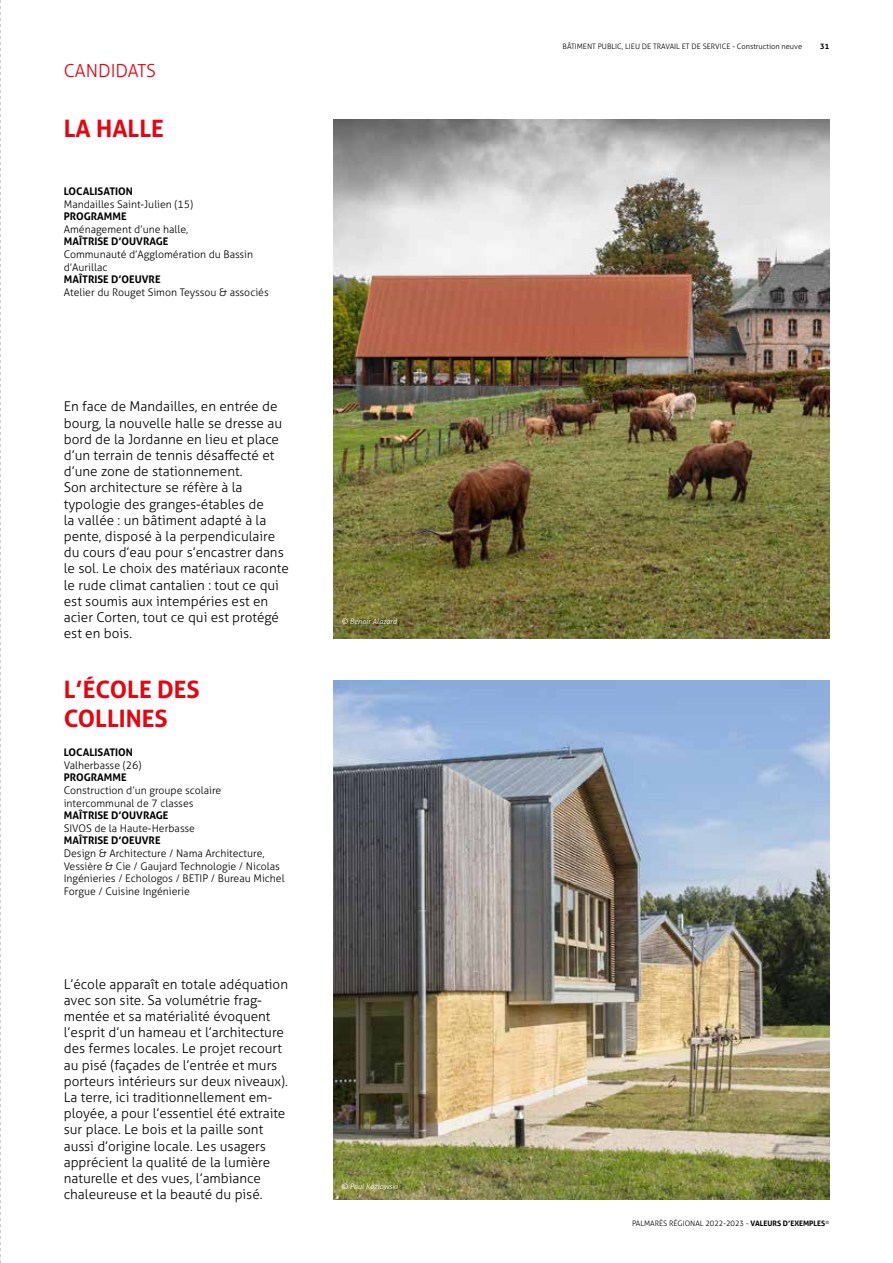
<style>
.page{position:relative;width:893px;height:1263px;background:#fff}
.page>*{position:absolute;margin:0;border:0;box-sizing:border-box;transform-origin:0 0}
.t1{font:700 24px/28.8px "Aller";color:#e30613}
.t2{font:300 18px "Aller";color:#e30613}
.t3{font:300 13.5px/16.2px "Aller";color:#000}
.t4{font:300 10.5px/12.6px "Aller";color:#000}
.t5{font:700 10.5px "Aller";color:#000}
.t6{font:300 7.5px "Aller";color:#000}
.t7{font:italic 300 7.5px "Aller";color:#fff}
.t8{font:700 7.5px "Aller";color:#000}
.s1{font-weight:700}
</style>
<div class="page">
<img style="left:333px;top:120px;width:496px;height:518px">
<img style="left:333px;top:681px;width:496px;height:518px">
<svg style="left:0;top:0;width:1px;height:1263px"></svg>
<h2 class="t2" style="left:64px;top:60px;width:94px">CANDIDATS</h2>
<h1 class="t1" style="left:64px;top:114px;width:102px">LA HALLE</h1>
<p class="t5" style="left:64px;top:185px;width:71px">LOCALISATION</p>
<p class="t4" style="left:64px;top:198px;width:131px">Mandailles Saint-Julien (15)</p>
<p class="t5" style="left:64px;top:210px;width:64px">PROGRAMME</p>
<p class="t4" style="left:64px;top:223px;width:126px">Aménagement d’une halle,</p>
<p class="t5" style="left:64px;top:235px;width:106px">MAÎTRISE D’OUVRAGE</p>
<p class="t4" style="left:64px;top:248px;width:191px">Communauté d’Agglomération du Bassin d’Aurillac</p>
<p class="t5" style="left:64px;top:273px;width:98px">MAÎTRISE D’OEUVRE</p>
<p class="t4" style="left:64px;top:286px;width:206px">Atelier du Rouget Simon Teyssou &amp; associés</p>
<p class="t3" style="left:64px;top:398px;width:227px">En face de Mandailles, en entrée de bourg, la nouvelle halle se dresse au bord de la Jordanne en lieu et place d’un terrain de tennis désaffecté et d’une zone de stationnement.<br>Son architecture se réfère à la typologie des granges-étables de<br>la vallée : un bâtiment adapté à la pente, disposé à la perpendiculaire du cours d’eau pour s’encastrer dans le sol. Le choix des matériaux raconte le rude climat cantalien : tout ce qui est soumis aux intempéries est en acier Corten, tout ce qui est protégé est en bois.</p>
<h1 class="t1" style="left:64px;top:675px;width:138px">L’ÉCOLE DES<br>COLLINES</h1>
<p class="t5" style="left:64px;top:746px;width:71px">LOCALISATION</p>
<p class="t4" style="left:64px;top:759px;width:79px">Valherbasse (26)</p>
<p class="t5" style="left:64px;top:771px;width:64px">PROGRAMME</p>
<p class="t4" style="left:64px;top:784px;width:159px">Construction d’un groupe scolaire intercommunal de 7 classes</p>
<p class="t5" style="left:64px;top:809px;width:106px">MAÎTRISE D’OUVRAGE</p>
<p class="t4" style="left:64px;top:822px;width:133px">SIVOS de la Haute-Herbasse</p>
<p class="t5" style="left:64px;top:834px;width:98px">MAÎTRISE D’OEUVRE</p>
<p class="t4" style="left:64px;top:847px;width:222px">Design &amp; Architecture / Nama Architecture, Vessière &amp; Cie / Gaujard Technologie / Nicolas Ingénieries / Echologos / BETIP / Bureau Michel Forgue / Cuisine Ingénierie</p>
<p class="t3" style="left:64px;top:976px;width:226px">L’école apparaît en totale adéquation avec son site. Sa volumétrie frag&shy;mentée et sa matérialité évoquent l’esprit d’un hameau et l’architecture des fermes locales. Le projet recourt au pisé (façades de l’entrée et murs porteurs intérieurs sur deux niveaux).<br>La terre, ici traditionnellement em&shy;ployée, a pour l’essentiel été extraite sur place. Le bois et la paille sont aussi d’origine locale. Les usagers apprécient la qualité de la lumière naturelle et des vues, l’ambiance chaleureuse et la beauté du pisé.</p>
<p class="t7" style="left:342px;top:617px;width:57px">© Benoir Alazard</p>
<p class="t7" style="left:342px;top:1181px;width:58px">© Paul Kozlowski</p>
<p class="t6" style="left:563px;top:42px;width:241px">BÂTIMENT PUBLIC, LIEU DE TRAVAIL ET DE SERVICE - Construction neuve</p>
<p class="t8" style="left:820px;top:42px;width:10px">31</p>
<p class="t6" style="left:632px;top:1219px;width:199px">PALMARÈS RÉGIONAL 2022-2023 - <span class="s1">VALEURS D’EXEMPLES</span><sup>®</sup></p>
</div>
